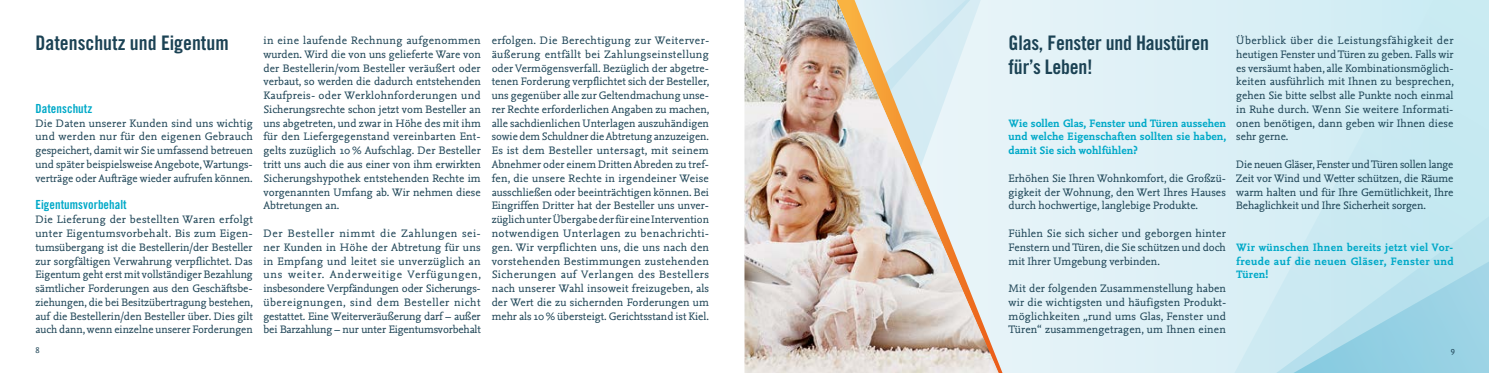
<style>
.page{position:relative;width:1489px;height:373px;background:#fff}
.page>*{position:absolute;margin:0;border:0;box-sizing:border-box;transform-origin:0 0}
.t1{font:20px/23.8px "Trade Gothic LT Std Bd Cn 20";letter-spacing:-.01em;color:#1b4254}
.t2{font:12.5px "Trade Gothic LT Std Bd Cn 20";letter-spacing:.005em;color:#00a9c8}
.t3{font:11.25px/13.8px "Nexus Mix";color:#1b4254;text-align:justify}
.t4{font:700 11.25px/13.8px "Nexus Mix";letter-spacing:.03em;color:#00a9c8;text-align:justify}
.t5{font:8.75px "Nexus Mix";color:#1b4254}
</style>
<div class="page">
<div style="left:1002px;top:0;width:226px;height:372px;background:#e0f1f7"></div>
<svg style="left:998px;top:0;width:4px;height:372px"></svg>
<svg style="left:1228px;top:0;width:260px;height:372px;background:#c7e8f1"></svg>
<img style="left:744px;top:0;width:254px;height:372px">
<h1 class="t1" style="left:35px;top:31px;width:195px">Datenschutz und Eigentum</h1>
<p class="t3" style="left:263px;top:33px;width:219px">in eine laufende Rechnung aufgenommen wurden. Wird die von uns gelieferte Ware von der Bestellerin/vom Besteller veräußert oder verbaut, so werden die dadurch entstehenden Kaufpreis- oder Werklohnforderungen und Sicherungsrechte schon jetzt vom Besteller an uns abgetreten, und zwar in Höhe des mit ihm für den Liefergegenstand vereinbarten Ent&shy;gelts zuzüglich 10 % Aufschlag. Der Besteller tritt uns auch die aus einer von ihm erwirkten Sicherungshypothek entstehenden Rechte im vorgenannten Umfang ab. Wir nehmen diese Abtretungen an.</p>
<p class="t3" style="left:263px;top:226px;width:219px">Der Besteller nimmt die Zahlungen sei&shy;ner Kunden in Höhe der Abtretung für uns in Empfang und leitet sie unverzüglich an uns weiter. Anderweitige Verfügungen, insbesondere Verpfändungen oder Sicherungs&shy;übereignungen, sind dem Besteller nicht gestattet. Eine Weiterveräußerung darf – außer bei Barzahlung – nur unter Eigentumsvorbehalt</p>
<p class="t2" style="left:35px;top:101px;width:58px">Datenschutz</p>
<p class="t3" style="left:35px;top:116px;width:219px">Die Daten unserer Kunden sind uns wichtig und werden nur für den eigenen Gebrauch gespeichert, damit wir Sie umfassend betreuen und später beispielsweise Angebote, Wartungs&shy;verträge oder Aufträge wieder aufrufen können.</p>
<p class="t2" style="left:35px;top:197px;width:93px">Eigentumsvorbehalt</p>
<p class="t3" style="left:35px;top:212px;width:219px">Die Lieferung der bestellten Waren erfolgt unter Eigentumsvorbehalt. Bis zum Eigen&shy;tumsübergang ist die Bestellerin/der Besteller zur sorgfältigen Verwahrung verpflichtet. Das Eigentum geht erst mit vollständiger Bezahlung sämtlicher Forderungen aus den Geschäftsbe&shy;ziehungen, die bei Besitzübertragung bestehen, auf die Bestellerin/den Besteller über. Dies gilt auch dann, wenn einzelne unserer Forderungen</p>
<p class="t3" style="left:491px;top:33px;width:219px">erfolgen. Die Berechtigung zur Weiterver&shy;äußerung entfällt bei Zahlungseinstellung oder Vermögensverfall. Bezüglich der abgetre&shy;tenen Forderung verpflichtet sich der Besteller, uns gegenüber alle zur Geltendmachung unse&shy;rer Rechte erforderlichen Angaben zu machen, alle sachdienlichen Unterlagen auszuhändigen sowie dem Schuldner die Abtretung anzuzeigen.<br>Es ist dem Besteller untersagt, mit seinem Abnehmer oder einem Dritten Abreden zu tref&shy;fen, die unsere Rechte in irgendeiner Weise ausschließen oder beeinträchtigen können. Bei Eingriffen Dritter hat der Besteller uns unver&shy;züglich unter Übergabe der für eine Intervention notwendigen Unterlagen zu benachrichti&shy;gen. Wir verpflichten uns, die uns nach den vorstehenden Bestimmungen zustehenden Sicherungen auf Verlangen des Bestellers nach unserer Wahl insoweit freizugeben, als der Wert die zu sichernden Forderungen um mehr als 10% übersteigt. Gerichtsstand ist Kiel.</p>
<h1 class="t1" style="left:1008px;top:31px;width:202px">Glas, Fenster und Haustüren für’s Leben!</h1>
<p class="t4" style="left:1008px;top:116px;width:219px">Wie sollen Glas, Fenster und Türen aussehen und welche Eigenschaften sollten sie haben, damit Sie sich wohlfühlen?</p>
<p class="t3" style="left:1008px;top:171px;width:219px">Erhöhen Sie Ihren Wohnkomfort, die Großzü&shy;gigkeit der Wohnung, den Wert Ihres Hauses durch hochwertige, langlebige Produkte.</p>
<p class="t3" style="left:1008px;top:226px;width:219px">Fühlen Sie sich sicher und geborgen hinter Fenstern und Türen, die Sie schützen und doch mit Ihrer Umgebung verbinden.</p>
<p class="t3" style="left:1008px;top:281px;width:219px">Mit der folgenden Zusammenstellung haben wir die wichtigsten und häufigsten Produkt&shy;möglichkeiten „rund ums Glas, Fenster und Türen“ zusammengetragen, um Ihnen einen</p>
<p class="t3" style="left:1236px;top:33px;width:219px">Überblick über die Leistungsfähigkeit der heutigen Fenster und Türen zu geben. Falls wir es versäumt haben, alle Kombinationsmöglich&shy;keiten ausführlich mit Ihnen zu besprechen, gehen Sie bitte selbst alle Punkte noch einmal in Ruhe durch. Wenn Sie weitere Informati&shy;onen benötigen, dann geben wir Ihnen diese sehr gerne.</p>
<p class="t3" style="left:1236px;top:157px;width:219px">Die neuen Gläser, Fenster und Türen sollen lange Zeit vor Wind und Wetter schützen, die Räume warm halten und für Ihre Gemütlichkeit, Ihre Behaglichkeit und Ihre Sicherheit sorgen.</p>
<p class="t4" style="left:1236px;top:239px;width:219px;text-align:left">Wir wünschen Ihnen bereits jetzt viel Vor-- freude auf die neuen Gläser, Fenster und<br>Türen!</p>
<p class="t5" style="left:35px;top:343px;width:6px">8</p>
<p class="t5" style="left:1450px;top:343px;width:6px">9</p>
</div>
